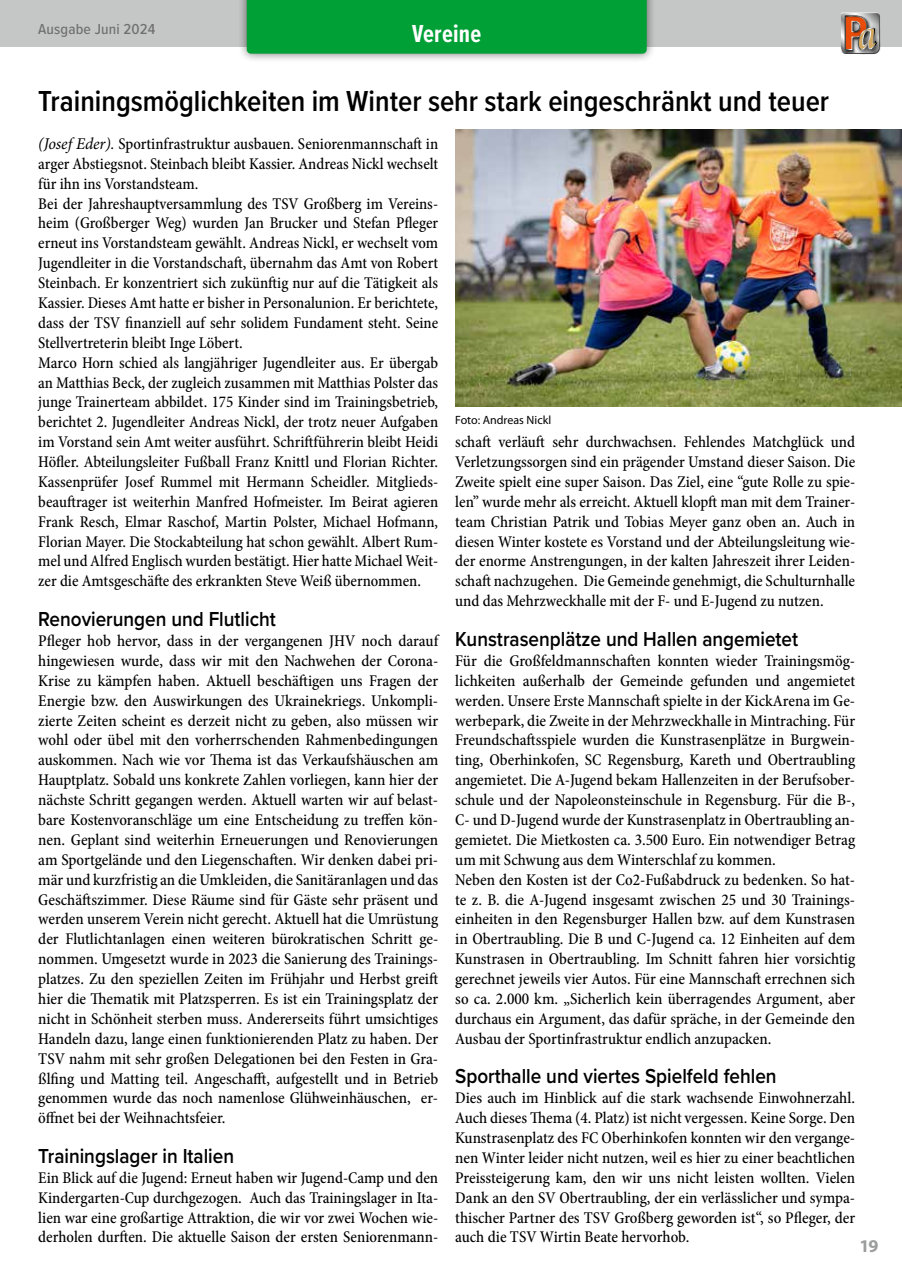
<style>
.page{position:relative;width:902px;height:1276px;background:#fff}
.page>*{position:absolute;margin:0;border:0;box-sizing:border-box;transform-origin:0 0}
.t1{font:600 30px "Proxima Nova Cond";color:#000}
.t2{font:700 25.5px "Proxima Nova Ex Cn";letter-spacing:.01em;color:#fff;scale:1.05 1}
.t3{font:600 21px "Proxima Nova";color:#000;scale:.9 1}
.t4{font:700 18px "Myriad Pro";color:#9c9d9d}
.t5{font:500 condensed 16.5px/20px "Minion Pro";color:#000;text-align:justify}
.t6{font:500 15px "Proxima Nova Cond";letter-spacing:.01em;color:#6f6f6e;scale:1.05 1}
.t7{font:12px "Myriad Pro";color:#000}
.s1{font-weight:400;font-style:italic;font-stretch:normal}
</style>
<div class="page">
<div style="left:0;top:0;width:901px;height:47px;background:#c5c6c6"></div>
<div style="left:238px;top:0;width:418px;height:63px;background:#000;opacity:.5"></div>
<div style="left:247px;top:0;width:399px;height:54px;background:#00a037"></div>
<div style="left:841px;top:14px;width:39px;height:40px;background:#000;opacity:.75"></div>
<div style="left:844px;top:15px;width:26px;height:39px;background:#000;opacity:.75"></div>
<div style="left:854px;top:24px;width:26px;height:30px;background:#000;opacity:.75"></div>
<svg style="left:840px;top:13px;width:39px;height:40px"></svg>
<img style="left:455px;top:129px;width:446px;height:277px">
<p class="t6" style="left:38px;top:18px;width:113px">Ausgabe Juni 2024</p>
<h2 class="t2" style="left:412px;top:15px;width:67px">Vereine</h2>
<h1 class="t1" style="left:38px;top:79px;width:792px">Trainingsmöglichkeiten im Winter sehr stark eingeschränkt und teuer</h1>
<p class="t5" style="left:38px;top:134px;width:401px;text-align:left"><span class="s1">(Josef Eder).</span> Sportinfrastruktur ausbauen. Seniorenmannschaft in arger Abstiegsnot. Steinbach bleibt Kassier. Andreas Nickl wechselt für ihn ins Vorstandsteam.<br>Bei der Jahreshauptversammlung des TSV Großberg im Vereins&shy;heim (Großberger Weg) wurden Jan Brucker und Stefan Pfleger erneut ins Vorstandsteam gewählt. Andreas Nickl, er wechselt vom Jugendleiter in die Vorstandschaft, übernahm das Amt von Robert Steinbach. Er konzentriert sich zukünftig nur auf die Tätigkeit als Kassier. Dieses Amt hatte er bisher in Personalunion. Er berichtete, dass der TSV finanziell auf sehr solidem Fundament steht. Seine Stellvertreterin bleibt Inge Löbert.<br>Marco Horn schied als langjähriger Jugendleiter aus. Er übergab an Matthias Beck, der zugleich zusammen mit Matthias Polster das junge Trainerteam abbildet. 175 Kinder sind im Trainingsbetrieb, berichtet 2. Jugendleiter Andreas Nickl, der trotz neuer Aufgaben im Vorstand sein Amt weiter ausführt. Schriftführerin bleibt Heidi Höfler. Abteilungsleiter Fußball Franz Knittl und Florian Richter.<br>Kassenprüfer Josef Rummel mit Hermann Scheidler. Mitglieds&shy;beauftrager ist weiterhin Manfred Hofmeister. Im Beirat agieren Frank Resch, Elmar Raschof, Martin Polster, Michael Hofmann, Florian Mayer. Die Stockabteilung hat schon gewählt. Albert Rum&shy;mel und Alfred Englisch wurden bestätigt. Hier hatte Michael Weit&shy;zer die Amtsgeschäfte des erkrankten Steve Weiß übernommen.</p>
<p class="t3" style="left:38px;top:603px;width:265px">Renovierungen und Flutlicht</p>
<p class="t5" style="left:38px;top:631px;width:401px">Pfleger hob hervor, dass in der vergangenen JHV noch darauf hingewiesen wurde, dass wir mit den Nachwehen der Corona-Krise zu kämpfen haben. Aktuell beschäftigen uns Fragen der Energie bzw. den Auswirkungen des Ukrainekriegs. Unkompli&shy;zierte Zeiten scheint es derzeit nicht zu geben, also müssen wir wohl oder übel mit den vorherrschenden Rahmenbedingungen auskommen. Nach wie vor Thema ist das Verkaufshäuschen am Hauptplatz. Sobald uns konkrete Zahlen vorliegen, kann hier der nächste Schritt gegangen werden. Aktuell warten wir auf belast&shy;bare Kostenvoranschläge um eine Entscheidung zu treffen kön&shy;nen. Geplant sind weiterhin Erneuerungen und Renovierungen am Sportgelände und den Liegenschaften. Wir denken dabei pri&shy;mär und kurzfristig an die Umkleiden, die Sanitäranlagen und das Geschäftszimmer. Diese Räume sind für Gäste sehr präsent und werden unserem Verein nicht gerecht. Aktuell hat die Umrüstung der Flutlichtanlagen einen weiteren bürokratischen Schritt ge&shy;nommen. Umgesetzt wurde in 2023 die Sanierung des Trainings&shy;platzes. Zu den speziellen Zeiten im Frühjahr und Herbst greift hier die Thematik mit Platzsperren. Es ist ein Trainingsplatz der nicht in Schönheit sterben muss. Andererseits führt umsichtiges Handeln dazu, lange einen funktionierenden Platz zu haben. Der TSV nahm mit sehr großen Delegationen bei den Festen in Gra&shy;ßlfing und Matting teil. Angeschafft, aufgestellt und in Betrieb genommen wurde das noch namenlose Glühweinhäuschen, er&shy;öffnet bei der Weihnachtsfeier.</p>
<p class="t3" style="left:38px;top:1140px;width:219px">Trainingslager in Italien</p>
<p class="t5" style="left:38px;top:1167px;width:401px">Ein Blick auf die Jugend: Erneut haben wir Jugend-Camp und den Kindergarten-Cup durchgezogen. Auch das Trainingslager in Ita&shy;lien war eine großartige Attraktion, die wir vor zwei Wochen wie&shy;derholen durften. Die aktuelle Saison der ersten Seniorenmann-</p>
<p class="t7" style="left:455px;top:413px;width:98px">Foto: Andreas Nickl</p>
<p class="t5" style="left:455px;top:432px;width:401px">schaft verläuft sehr durchwachsen. Fehlendes Matchglück und Verletzungssorgen sind ein prägender Umstand dieser Saison. Die Zweite spielt eine super Saison. Das Ziel, eine “gute Rolle zu spie&shy;len” wurde mehr als erreicht. Aktuell klopft man mit dem Trainer&shy;team Christian Patrik und Tobias Meyer ganz oben an. Auch in diesen Winter kostete es Vorstand und der Abteilungsleitung wie&shy;der enorme Anstrengungen, in der kalten Jahreszeit ihrer Leiden&shy;schaft nachzugehen. Die Gemeinde genehmigt, die Schulturnhalle und das Mehrzweckhalle mit der F- und E-Jugend zu nutzen.</p>
<p class="t3" style="left:455px;top:623px;width:382px">Kunstrasenplätze und Hallen angemietet</p>
<p class="t5" style="left:455px;top:651px;width:401px;text-align:left">Für die Großfeldmannschaften konnten wieder Trainingsmög&shy;lichkeiten außerhalb der Gemeinde gefunden und angemietet werden. Unsere Erste Mannschaft spielte in der KickArena im Ge&shy;werbepark, die Zweite in der Mehrzweckhalle in Mintraching. Für Freundschaftsspiele wurden die Kunstrasenplätze in Burgwein&shy;ting, Oberhinkofen, SC Regensburg, Kareth und Obertraubling angemietet. Die A-Jugend bekam Hallenzeiten in der Berufsober&shy;schule und der Napoleonsteinschule in Regensburg. Für die B-, C- und D-Jugend wurde der Kunstrasenplatz in Obertraubling an&shy;gemietet. Die Mietkosten ca. 3.500 Euro. Ein notwendiger Betrag um mit Schwung aus dem Winterschlaf zu kommen.<br>Neben den Kosten ist der Co2-Fußabdruck zu bedenken. So hat&shy;te z. B. die A-Jugend insgesamt zwischen 25 und 30 Trainings&shy;einheiten in den Regensburger Hallen bzw. auf dem Kunstrasen in Obertraubling. Die B und C-Jugend ca. 12 Einheiten auf dem Kunstrasen in Obertraubling. Im Schnitt fahren hier vorsichtig gerechnet jeweils vier Autos. Für eine Mannschaft errechnen sich so ca. 2.000 km. „Sicherlich kein überragendes Argument, aber durchaus ein Argument, das dafür spräche, in der Gemeinde den Ausbau der Sportinfrastruktur endlich anzupacken.</p>
<p class="t3" style="left:455px;top:1060px;width:358px">Sporthalle und viertes Spielfeld fehlen</p>
<p class="t5" style="left:455px;top:1088px;width:401px">Dies auch im Hinblick auf die stark wachsende Einwohnerzahl.<br>Auch dieses Thema (4. Platz) ist nicht vergessen. Keine Sorge. Den Kunstrasenplatz des FC Oberhinkofen konnten wir den vergange&shy;nen Winter leider nicht nutzen, weil es hier zu einer beachtlichen Preissteigerung kam, den wir uns nicht leisten wollten. Vielen Dank an den SV Obertraubling, der ein verlässlicher und sympa&shy;thischer Partner des TSV Großberg geworden ist“, so Pfleger, der auch die TSV Wirtin Beate hervorhob.</p>
<p class="t4" style="left:859px;top:1233px;width:21px">19</p>
</div>
